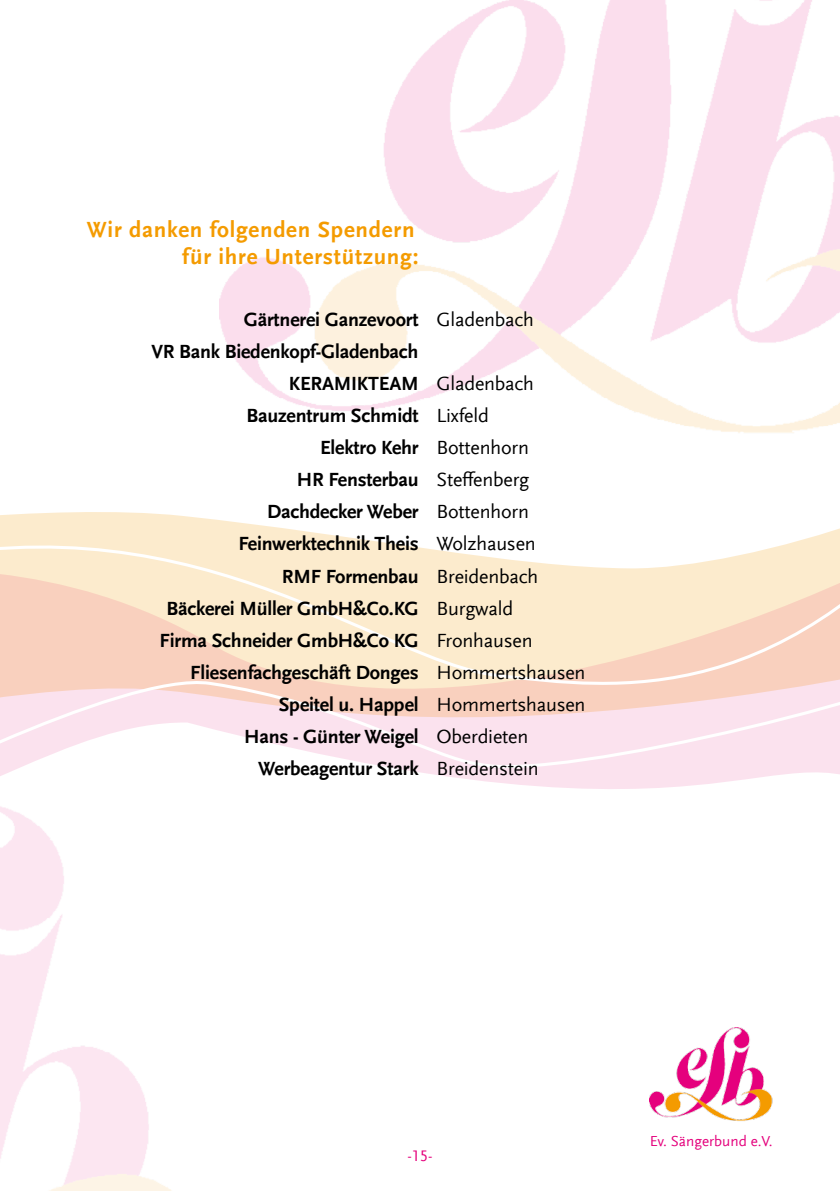
<style>
.page{position:relative;width:840px;height:1191px;background:#fff}
.page>*{position:absolute;margin:0;border:0;box-sizing:border-box;transform-origin:0 0}
.t1{font:700 23px/27.6px "Scala Sans Offc";letter-spacing:.035em;color:#f49b00;text-align:right}
.t2{font:700 20px "Scala Sans Offc";letter-spacing:-.01em;color:#000}
.t3{font:16px "Scala Sans Offc";color:#e4007c}
.t4{font:15.2px "Scala Sans Offc";color:#e4007c}
.s1{font-weight:400}
</style>
<div class="page">
<img style="left:220px;top:0;width:619px;height:391px">
<img style="left:0;top:837px;width:172px;height:354px">
<svg style="left:268px;top:391px;width:571px;height:42px"></svg>
<svg style="left:0;top:512px;width:839px;height:301px"></svg>
<img style="left:649px;top:1027px;width:124px;height:94px">
<p class="t1" style="left:87px;top:216px;width:333px">Wir danken folgenden Spendern für ihre Unterstützung:</p>
<p class="t2" style="left:244px;top:309px;width:291px">Gärtnerei Ganzevoort <span class="s1">Gladenbach</span></p>
<p class="t2" style="left:151px;top:341px;width:268px">VR Bank Biedenkopf-Gladenbach</p>
<p class="t2" style="left:288px;top:373px;width:246px">KERAMIKTEAM <span class="s1">Gladenbach</span></p>
<p class="t2" style="left:246px;top:405px;width:244px">Bauzentrum Schmidt <span class="s1">Lixfeld</span></p>
<p class="t2" style="left:320px;top:437px;width:210px">Elektro Kehr <span class="s1">Bottenhorn</span></p>
<p class="t2" style="left:297px;top:469px;width:234px">HR Fensterbau <span class="s1">Steffenberg</span></p>
<p class="t2" style="left:267px;top:501px;width:263px">Dachdecker Weber <span class="s1">Bottenhorn</span></p>
<p class="t2" style="left:238px;top:533px;width:299px">Feinwerktechnik Theis <span class="s1">Wolzhausen</span></p>
<p class="t2" style="left:282px;top:565px;width:258px">RMF Formenbau <span class="s1">Breidenbach</span></p>
<p class="t2" style="left:166px;top:597px;width:348px">Bäckerei Müller GmbH&amp;Co.KG <span class="s1">Burgwald</span></p>
<p class="t2" style="left:159px;top:629px;width:374px">Firma Schneider GmbH&amp;Co KG <span class="s1">Fronhausen</span></p>
<p class="t2" style="left:190px;top:661px;width:396px">Fliesenfachgeschäft Donges <span class="s1">Hommertshausen</span></p>
<p class="t2" style="left:278px;top:693px;width:308px">Speitel u. Happel <span class="s1">Hommertshausen</span></p>
<p class="t2" style="left:244px;top:725px;width:285px">Hans - Günter Weigel <span class="s1">Oberdieten</span></p>
<p class="t2" style="left:258px;top:757px;width:282px">Werbeagentur Stark <span class="s1">Breidenstein</span></p>
<p class="t3" style="left:407px;top:1146px;width:26px">-15-</p>
<p class="t4" style="left:649px;top:1132px;width:124px">Ev. Sängerbund e.V.</p>
</div>
